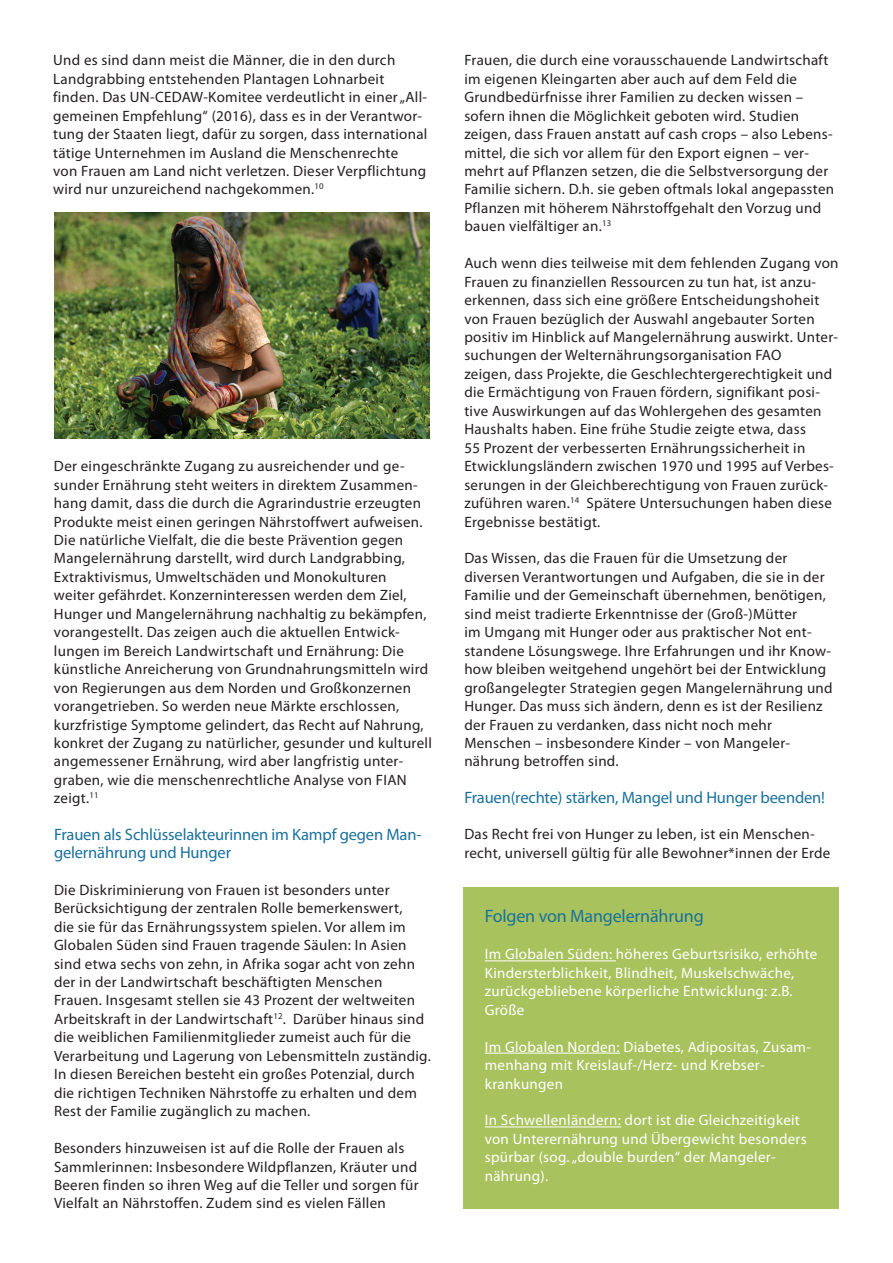
<style>
.page{position:relative;width:893px;height:1263px;background:#fff}
.page>*{position:absolute;margin:0;border:0;box-sizing:border-box;transform-origin:0 0}
.t1{font:18px "Myriad Pro";letter-spacing:-.01em;color:#1a719c}
.t2{font:16.5px/18px "Myriad Pro";letter-spacing:-.01em;color:#1a719c}
.t3{font:15px/18.5px "Myriad Pro";letter-spacing:.02em;color:#231f20}
.t4{font:15px/18.5px "Myriad Pro";letter-spacing:.02em;color:#fff}
</style>
<div class="page">
<img style="left:54px;top:213px;width:375px;height:225px">
<div style="left:463px;top:888px;width:376px;height:321px;background:#a8c35e"></div>
<hr style="left:485px;top:960px;width:131px;height:1px;background:#fff">
<hr style="left:485px;top:1053px;width:135px;height:1px;background:#fff">
<hr style="left:485px;top:1126px;width:136px;height:1px;background:#fff">
<p class="t3" style="left:53px;top:51px;width:376px">Und es sind dann meist die Männer, die in den durch Landgrabbing entstehenden Plantagen Lohnarbeit finden. Das UN-CEDAW-Komitee verdeutlicht in einer „All&shy;gemeinen Empfehlung“ (2016), dass es in der Verantwor&shy;tung der Staaten liegt, dafür zu sorgen, dass international tätige Unternehmen im Ausland die Menschenrechte<br>von Frauen am Land nicht verletzen. Dieser Verpflichtung wird nur unzureichend nachgekommen.<sup>10</sup></p>
<p class="t3" style="left:464px;top:51px;width:371px">Frauen, die durch eine vorausschauende Landwirtschaft im eigenen Kleingarten aber auch auf dem Feld die Grundbedürfnisse ihrer Familien zu decken wissen – sofern ihnen die Möglichkeit geboten wird. Studien zeigen, dass Frauen anstatt auf cash crops – also Lebens&shy;mittel, die sich vor allem für den Export eignen – ver&shy;mehrt auf Pflanzen setzen, die die Selbstversorgung der Familie sichern. D.h. sie geben oftmals lokal angepassten Pflanzen mit höherem Nährstoffgehalt den Vorzug und bauen vielfältiger an.<sup>13</sup></p>
<p class="t3" style="left:464px;top:254px;width:376px">Auch wenn dies teilweise mit dem fehlenden Zugang von Frauen zu finanziellen Ressourcen zu tun hat, ist anzu&shy;erkennen, dass sich eine größere Entscheidungshoheit von Frauen bezüglich der Auswahl angebauter Sorten positiv im Hinblick auf Mangelernährung auswirkt. Unter&shy;suchungen der Welternährungsorganisation FAO<br>zeigen, dass Projekte, die Geschlechtergerechtigkeit und die Ermächtigung von Frauen fördern, signifikant posi&shy;tive Auswirkungen auf das Wohlergehen des gesamten Haushalts haben. Eine frühe Studie zeigte etwa, dass<br>55 Prozent der verbesserten Ernährungssicherheit in Etwicklungsländern zwischen 1970 und 1995 auf Verbes&shy;serungen in der Gleichberechtigung von Frauen zurück&shy;zuführen waren.<sup>14</sup> Spätere Untersuchungen haben diese Ergebnisse bestätigt.</p>
<p class="t3" style="left:464px;top:549px;width:370px">Das Wissen, das die Frauen für die Umsetzung der diversen Verantwortungen und Aufgaben, die sie in der Familie und der Gemeinschaft übernehmen, benötigen, sind meist tradierte Erkenntnisse der (Groß-)Mütter<br>im Umgang mit Hunger oder aus praktischer Not ent&shy;standene Lösungswege. Ihre Erfahrungen und ihr Know&shy;how bleiben weitgehend ungehört bei der Entwicklung großangelegter Strategien gegen Mangelernährung und Hunger. Das muss sich ändern, denn es ist der Resilienz der Frauen zu verdanken, dass nicht noch mehr Menschen – insbesondere Kinder – von Mangeler&shy;nährung betroffen sind.</p>
<p class="t2" style="left:464px;top:788px;width:362px">Frauen(rechte) stärken, Mangel und Hunger beenden!</p>
<p class="t3" style="left:464px;top:825px;width:368px">Das Recht frei von Hunger zu leben, ist ein Menschen&shy;recht, universell gültig für alle Bewohner*innen der Erde</p>
<p class="t3" style="left:54px;top:457px;width:379px">Der eingeschränkte Zugang zu ausreichender und ge&shy;sunder Ernährung steht weiters in direktem Zusammen&shy;hang damit, dass die durch die Agrarindustrie erzeugten Produkte meist einen geringen Nährstoffwert aufweisen.<br>Die natürliche Vielfalt, die die beste Prävention gegen Mangelernährung darstellt, wird durch Landgrabbing, Extraktivismus, Umweltschäden und Monokulturen<br>weiter gefährdet. Konzerninteressen werden dem Ziel, Hunger und Mangelernährung nachhaltig zu bekämpfen, vorangestellt. Das zeigen auch die aktuellen Entwick&shy;lungen im Bereich Landwirtschaft und Ernährung: Die künstliche Anreicherung von Grundnahrungsmitteln wird von Regierungen aus dem Norden und Großkonzernen vorangetrieben. So werden neue Märkte erschlossen, kurzfristige Symptome gelindert, das Recht auf Nahrung, konkret der Zugang zu natürlicher, gesunder und kulturell angemessener Ernährung, wird aber langfristig unter&shy;graben, wie die menschenrechtliche Analyse von FIAN zeigt.<sup>11</sup></p>
<p class="t2" style="left:54px;top:825px;width:369px">Frauen als Schlüsselakteurinnen im Kampf gegen Man&shy;gelernährung und Hunger</p>
<p class="t3" style="left:54px;top:880px;width:378px">Die Diskriminierung von Frauen ist besonders unter Berücksichtigung der zentralen Rolle bemerkenswert,<br>die sie für das Ernährungssystem spielen. Vor allem im Globalen Süden sind Frauen tragende Säulen: In Asien sind etwa sechs von zehn, in Afrika sogar acht von zehn der in der Landwirtschaft beschäftigten Menschen Frauen. Insgesamt stellen sie 43 Prozent der weltweiten Arbeitskraft in der Landwirtschaft<sup>12</sup>. Darüber hinaus sind die weiblichen Familienmitglieder zumeist auch für die Verarbeitung und Lagerung von Lebensmitteln zuständig.<br>In diesen Bereichen besteht ein großes Potenzial, durch die richtigen Techniken Nährstoffe zu erhalten und dem Rest der Familie zugänglich zu machen.</p>
<p class="t3" style="left:54px;top:1138px;width:366px">Besonders hinzuweisen ist auf die Rolle der Frauen als Sammlerinnen: Insbesondere Wildpflanzen, Kräuter und Beeren finden so ihren Weg auf die Teller und sorgen für Vielfalt an Nährstoffen. Zudem sind es vielen Fällen</p>
<p class="t1" style="left:485px;top:905px;width:220px">Folgen von Mangelernährung</p>
<p class="t4" style="left:485px;top:945px;width:334px">Im Globalen Süden: höheres Geburtsrisiko, erhöhte Kindersterblichkeit, Blindheit, Muskelschwäche, zurückgebliebene körperliche Entwicklung: z.B.<br>Größe</p>
<p class="t4" style="left:485px;top:1037px;width:328px">Im Globalen Norden: Diabetes, Adipositas, Zusam&shy;menhang mit Kreislauf-/Herz- und Krebser&shy;krankungen</p>
<p class="t4" style="left:485px;top:1111px;width:323px">In Schwellenländern: dort ist die Gleichzeitigkeit von Unterernährung und Übergewicht besonders spürbar (sog. „double burden“ der Mangeler&shy;nährung).</p>
</div>
